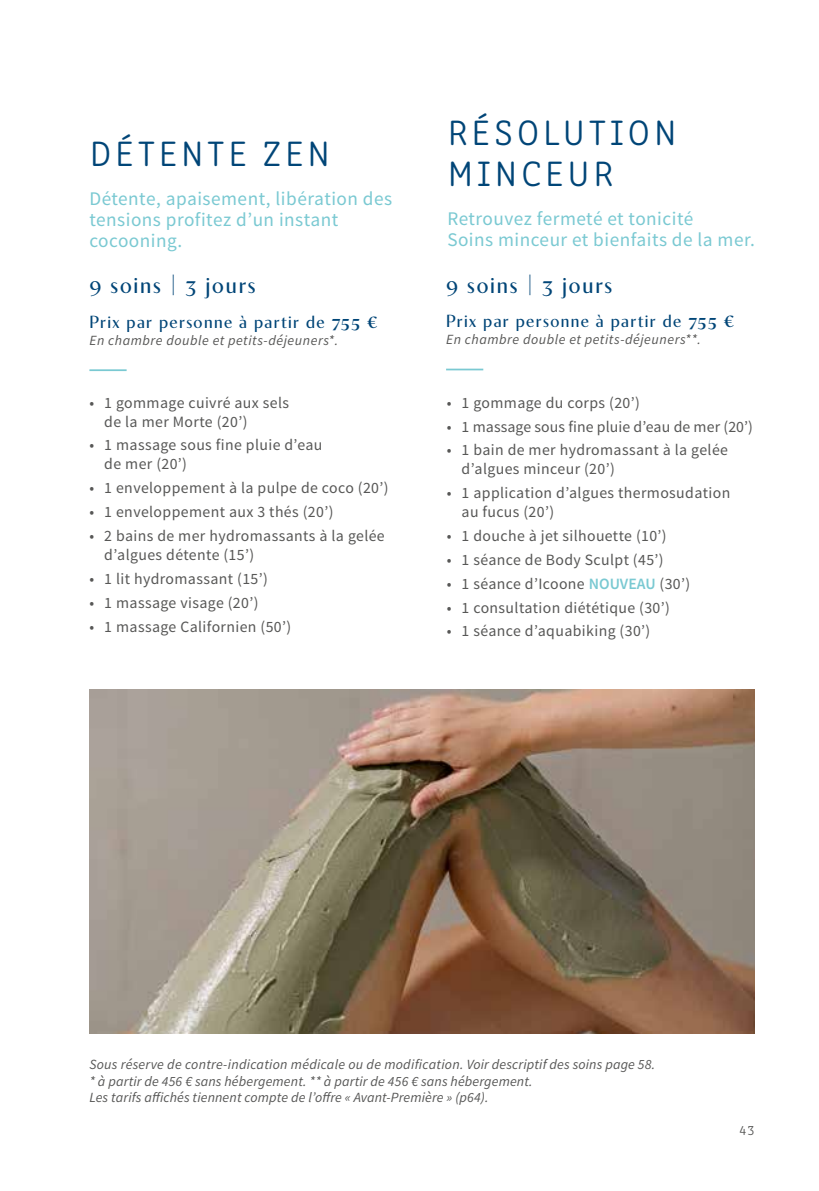
<style>
.page{position:relative;width:819px;height:1191px;background:#fff}
.page>*{position:absolute;margin:0;border:0;box-sizing:border-box;transform-origin:0 0}
.t1{font:300 36.75px/41.3px "Clone Rounded";letter-spacing:.1em;color:#004577}
.t2{font:22.75px "Contralto Small";letter-spacing:.08em;color:#004577}
.t3{font:19.25px/21px "Source Sans Pro";letter-spacing:.025em;color:#7ac9d2}
.t4{font:17.5px "Contralto Small";letter-spacing:.08em;color:#004577}
.t5{font:15.75px/18.9px "Source Sans Pro";letter-spacing:.025em;color:#575756}
.t6{font:15.75px "Source Sans Pro";letter-spacing:.005em;color:#575756}
.t7{font:italic 14px/16.8px "Source Sans Pro";letter-spacing:.01em;color:#575756}
.t8{font:italic 14px "Source Sans Pro";letter-spacing:.04em;color:#575756}
.t9{font:300 14px "Clone Rounded";color:#575756}
.s1{font-weight:600}
.s2{font-weight:600;color:#7ac9d2}
</style>
<div class="page">
<img style="left:89px;top:690px;width:665px;height:343px">
<hr style="left:89px;top:369px;width:38px;height:2px;background:#7ac9d2">
<hr style="left:446px;top:369px;width:37px;height:1px;background:#7ac9d2">
<h1 class="t1" style="left:90px;top:130px;width:242px">DÉTENTE ZEN</h1>
<p class="t3" style="left:89px;top:188px;width:304px">Détente, apaisement, libération des tensions profitez d’un instant cocooning.</p>
<h2 class="t2" style="left:89px;top:268px;width:168px">9 soins | 3 jours</h2>
<p class="t4" style="left:89px;top:308px;width:289px">Prix par personne à partir de <span class="s1">755 €</span></p>
<p class="t8" style="left:89px;top:331px;width:250px">En chambre double et petits-déjeuners*.</p>
<p class="t5" style="left:104px;top:393px;width:186px;text-indent:-15px">• 1 gommage cuivré aux sels de la mer Morte (20’)</p>
<p class="t5" style="left:104px;top:436px;width:220px;text-indent:-15px">• 1 massage sous fine pluie d’eau de mer (20’)</p>
<p class="t5" style="left:89px;top:479px;width:300px">• 1 enveloppement à la pulpe de coco (20’)</p>
<p class="t5" style="left:89px;top:503px;width:245px">• 1 enveloppement aux 3 thés (20’)</p>
<p class="t5" style="left:104px;top:526px;width:282px;text-indent:-15px">• 2 bains de mer hydromassants à la gelée d’algues détente (15’)</p>
<p class="t5" style="left:89px;top:569px;width:180px">• 1 lit hydromassant (15’)</p>
<p class="t5" style="left:89px;top:593px;width:170px">• 1 massage visage (20’)</p>
<p class="t5" style="left:89px;top:617px;width:203px">• 1 massage Californien (50’)</p>
<h1 class="t1" style="left:447px;top:109px;width:230px">RÉSOLUTION<br>MINCEUR</h1>
<p class="t3" style="left:447px;top:209px;width:309px">Retrouvez fermeté et tonicité<br>Soins minceur et bienfaits de la mer.</p>
<h2 class="t2" style="left:446px;top:267px;width:168px">9 soins | 3 jours</h2>
<p class="t4" style="left:446px;top:308px;width:289px">Prix par personne à partir de <span class="s1">755 €</span></p>
<p class="t8" style="left:446px;top:330px;width:256px">En chambre double et petits-déjeuners**.</p>
<p class="t5" style="left:446px;top:393px;width:195px">• 1 gommage du corps (20’)</p>
<p class="t6" style="left:446px;top:416px;width:308px">• 1 massage sous fine pluie d’eau de mer (20’)</p>
<p class="t5" style="left:461px;top:441px;width:268px;text-indent:-15px">• 1 bain de mer hydromassant à la gelée d’algues minceur (20’)</p>
<p class="t5" style="left:461px;top:484px;width:270px;text-indent:-15px">• 1 application d’algues thermosudation au fucus (20’)</p>
<p class="t5" style="left:446px;top:526px;width:221px">• 1 douche à jet silhouette (10’)</p>
<p class="t5" style="left:446px;top:550px;width:218px">• 1 séance de Body Sculpt (45’)</p>
<p class="t5" style="left:446px;top:574px;width:245px">• 1 séance d’Icoone <span class="s2">NOUVEAU</span> (30’)</p>
<p class="t5" style="left:446px;top:598px;width:225px">• 1 consultation diététique (30’)</p>
<p class="t5" style="left:446px;top:622px;width:205px">• 1 séance d’aquabiking (30’)</p>
<p class="t7" style="left:89px;top:1055px;width:567px">Sous réserve de contre-indication médicale ou de modification. Voir descriptif des soins page 58. * à partir de 456 € sans hébergement. ** à partir de 456 € sans hébergement.<br>Les tarifs affichés tiennent compte de l’offre « Avant-Première » (p64).</p>
<p class="t9" style="left:739px;top:1120px;width:16px">43</p>
</div>
